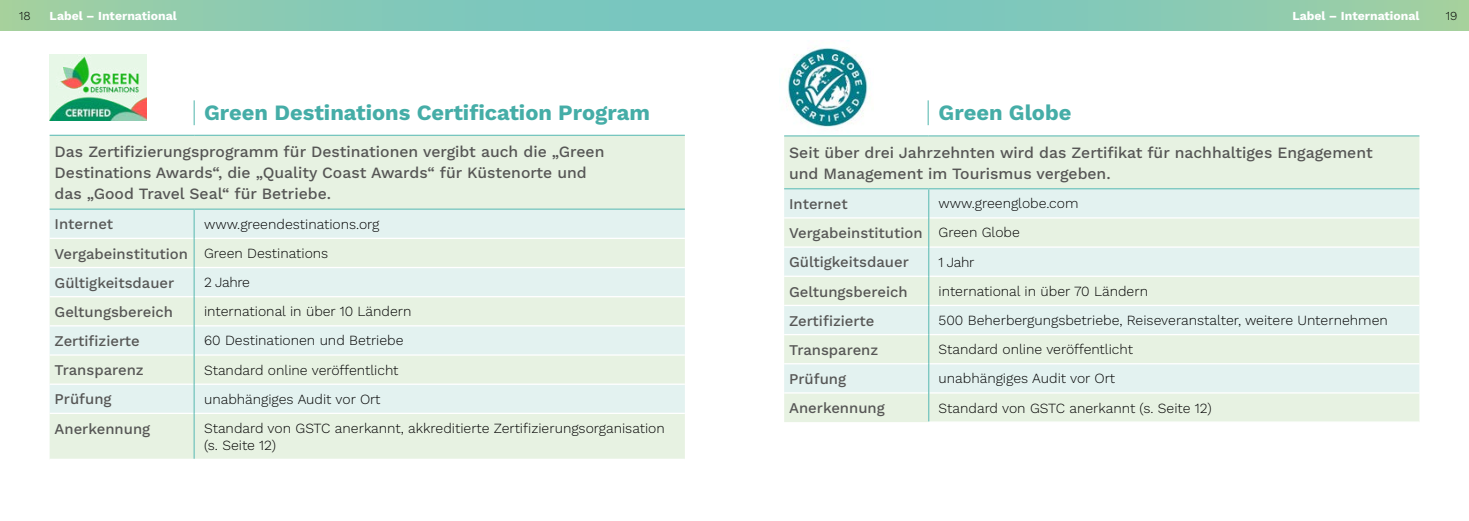
<style>
.page{position:relative;width:1469px;height:521px;background:#fff}
.page>*{position:absolute;margin:0;border:0;box-sizing:border-box;transform-origin:0 0}
.t1{font:700 21.88px "Work Sans";color:#45ada7}
.t2{font:500 15.75px/21px "Work Sans";color:#565655}
.t3{font:500 14.88px/29.2px "Work Sans";color:#565655}
.t4{font:300 14px/17.5px "Work Sans";color:#000}
.t5{font:700 12.25px "Work Sans";color:#fff}
.t6{font:300 12.25px "Work Sans";color:#000}
.s1{font-weight:300;font-size:14px;color:#000}
</style>
<div class="page">
<div style="left:734px;top:0;width:734px;height:30px;background:linear-gradient(to right,#70c4c6,#9fcfa4)"></div>
<div style="left:0;top:0;width:734px;height:30px;background:linear-gradient(to right,#9fcfa3,#70c4c6)"></div>
<div style="left:50px;top:136px;width:635px;height:323px;background:#e7f2e2"></div>
<svg style="left:50px;top:210px;width:635px;height:203px;background:#e4f2ea"></svg>
<hr style="left:50px;top:238px;width:143px;height:1px;background:#fff">
<hr style="left:195px;top:238px;width:490px;height:1px;background:#fff">
<hr style="left:50px;top:267px;width:143px;height:1px;background:#fff">
<hr style="left:195px;top:267px;width:490px;height:1px;background:#fff">
<hr style="left:50px;top:296px;width:143px;height:1px;background:#fff">
<hr style="left:195px;top:296px;width:490px;height:1px;background:#fff">
<hr style="left:50px;top:325px;width:143px;height:1px;background:#fff">
<hr style="left:195px;top:325px;width:490px;height:1px;background:#fff">
<hr style="left:50px;top:354px;width:143px;height:2px;background:#fff">
<hr style="left:195px;top:354px;width:490px;height:2px;background:#fff">
<hr style="left:50px;top:383px;width:143px;height:2px;background:#fff">
<hr style="left:195px;top:383px;width:490px;height:2px;background:#fff">
<hr style="left:50px;top:413px;width:143px;height:1px;background:#fff">
<hr style="left:195px;top:413px;width:490px;height:1px;background:#fff">
<hr style="left:50px;top:135px;width:144px;height:1px;background:#78c6bf">
<hr style="left:194px;top:135px;width:491px;height:1px;background:#78c6bf">
<hr style="left:50px;top:208px;width:144px;height:2px;background:#78c6bf">
<hr style="left:194px;top:208px;width:491px;height:2px;background:#78c6bf">
<hr style="left:193px;top:210px;width:2px;height:28px;background:#78c6bf">
<hr style="left:193px;top:238px;width:2px;height:29px;background:#78c6bf">
<hr style="left:193px;top:267px;width:2px;height:30px;background:#78c6bf">
<hr style="left:193px;top:297px;width:2px;height:29px;background:#78c6bf">
<hr style="left:193px;top:326px;width:2px;height:29px;background:#78c6bf">
<hr style="left:193px;top:355px;width:2px;height:29px;background:#78c6bf">
<hr style="left:193px;top:384px;width:2px;height:29px;background:#78c6bf">
<hr style="left:193px;top:413px;width:2px;height:46px;background:#78c6bf">
<img style="left:50px;top:54px;width:97px;height:67px">
<hr style="left:193px;top:100px;width:2px;height:25px;background:#78c6bf">
<div style="left:784px;top:137px;width:635px;height:285px;background:#e7f2e2"></div>
<svg style="left:784px;top:189px;width:635px;height:203px;background:#e4f1ea"></svg>
<hr style="left:784px;top:217px;width:144px;height:2px;background:#fff">
<hr style="left:929px;top:217px;width:490px;height:2px;background:#fff">
<hr style="left:784px;top:246px;width:144px;height:2px;background:#fff">
<hr style="left:929px;top:246px;width:490px;height:2px;background:#fff">
<hr style="left:784px;top:276px;width:144px;height:1px;background:#fff">
<hr style="left:929px;top:276px;width:490px;height:1px;background:#fff">
<hr style="left:784px;top:305px;width:144px;height:1px;background:#fff">
<hr style="left:929px;top:305px;width:490px;height:1px;background:#fff">
<hr style="left:784px;top:334px;width:144px;height:1px;background:#fff">
<hr style="left:929px;top:334px;width:490px;height:1px;background:#fff">
<hr style="left:784px;top:363px;width:144px;height:1px;background:#fff">
<hr style="left:929px;top:363px;width:490px;height:1px;background:#fff">
<hr style="left:784px;top:392px;width:144px;height:2px;background:#fff">
<hr style="left:929px;top:392px;width:490px;height:2px;background:#fff">
<hr style="left:928px;top:421px;width:491px;height:2px;background:#fff">
<hr style="left:784px;top:135px;width:144px;height:2px;background:#78c6bf">
<hr style="left:928px;top:135px;width:491px;height:2px;background:#78c6bf">
<hr style="left:928px;top:188px;width:491px;height:1px;background:#78c6bf">
<hr style="left:784px;top:188px;width:144px;height:1px;background:#78c6bf">
<svg style="left:928px;top:189px;width:1px;height:116px"></svg>
<hr style="left:928px;top:305px;width:1px;height:30px;background:#78c6bf">
<svg style="left:928px;top:335px;width:1px;height:86px"></svg>
<img style="left:786px;top:40px;width:82px;height:87px">
<svg style="left:927px;top:100px;width:1px;height:25px"></svg>
<p class="t6" style="left:19px;top:7px;width:13px">18</p>
<p class="t5" style="left:50px;top:6px;width:129px">Label – International</p>
<p class="t5" style="left:1292px;top:6px;width:129px">Label – International</p>
<p class="t6" style="left:1445px;top:7px;width:13px">19</p>
<h1 class="t1" style="left:204px;top:96px;width:447px">Green Destinations Certification Program</h1>
<p class="t2" style="left:55px;top:141px;width:551px">Das Zertifizierungsprogramm für Destinationen vergibt auch die „Green<br>Destinations Awards“, die „Quality Coast Awards“ für Küstenorte und das „Good Travel Seal“ für Betriebe.</p>
<p class="t3" style="left:55px;top:209px;width:60px">Internet</p>
<p class="t4" style="left:204px;top:215px;width:177px">www.greendestinations.org</p>
<p class="t3" style="left:55px;top:238px;width:275px">Vergabeinstitution <span class="s1">Green Destinations<br></span>Gültigkeitsdauer</p>
<p class="t4" style="left:204px;top:273px;width:47px">2 Jahre</p>
<p class="t3" style="left:55px;top:297px;width:120px">Geltungsbereich</p>
<p class="t4" style="left:204px;top:302px;width:209px">international in über 10 Ländern</p>
<p class="t3" style="left:55px;top:326px;width:87px">Zertifizierte</p>
<p class="t4" style="left:204px;top:331px;width:201px">60 Destinationen und Betriebe</p>
<p class="t3" style="left:55px;top:355px;width:91px">Transparenz</p>
<p class="t4" style="left:204px;top:361px;width:196px">Standard online veröffentlicht</p>
<p class="t3" style="left:55px;top:384px;width:59px">Prüfung</p>
<p class="t4" style="left:204px;top:390px;width:178px">unabhängiges Audit vor Ort</p>
<p class="t3" style="left:55px;top:413px;width:97px">Anerkennung</p>
<p class="t4" style="left:204px;top:419px;width:462px">Standard von GSTC anerkannt, akkreditierte Zertifizierungsorganisation (s. Seite 12)</p>
<h1 class="t1" style="left:938px;top:96px;width:134px">Green Globe</h1>
<p class="t2" style="left:789px;top:141px;width:585px">Seit über drei Jahrzehnten wird das Zertifi kat für nachhaltiges Engagement und Management im Tourismus vergeben.</p>
<p class="t3" style="left:789px;top:189px;width:60px">Internet</p>
<p class="t4" style="left:938px;top:194px;width:141px">www.greenglobe.com</p>
<p class="t3" style="left:789px;top:218px;width:232px">Vergabeinstitution <span class="s1">Green Globe<br></span>Gültigkeitsdauer</p>
<p class="t4" style="left:938px;top:253px;width:37px">1 Jahr</p>
<p class="t3" style="left:789px;top:276px;width:120px">Geltungsbereich</p>
<p class="t4" style="left:938px;top:282px;width:211px">international in über 70 Ländern</p>
<p class="t3" style="left:789px;top:305px;width:87px">Zertifizierte</p>
<p class="t4" style="left:938px;top:311px;width:451px">500 Beherbergungsbetriebe, Reiseveranstalter, weitere Unternehmen</p>
<p class="t3" style="left:789px;top:334px;width:91px">Transparenz</p>
<p class="t4" style="left:938px;top:340px;width:196px">Standard online veröffentlicht</p>
<p class="t3" style="left:789px;top:364px;width:59px">Prüfung</p>
<p class="t4" style="left:938px;top:369px;width:178px">unabhängiges Audit vor Ort</p>
<p class="t3" style="left:789px;top:393px;width:97px">Anerkennung</p>
<p class="t4" style="left:938px;top:398px;width:275px">Standard von GSTC anerkannt (s. Seite 12)</p>
</div>
